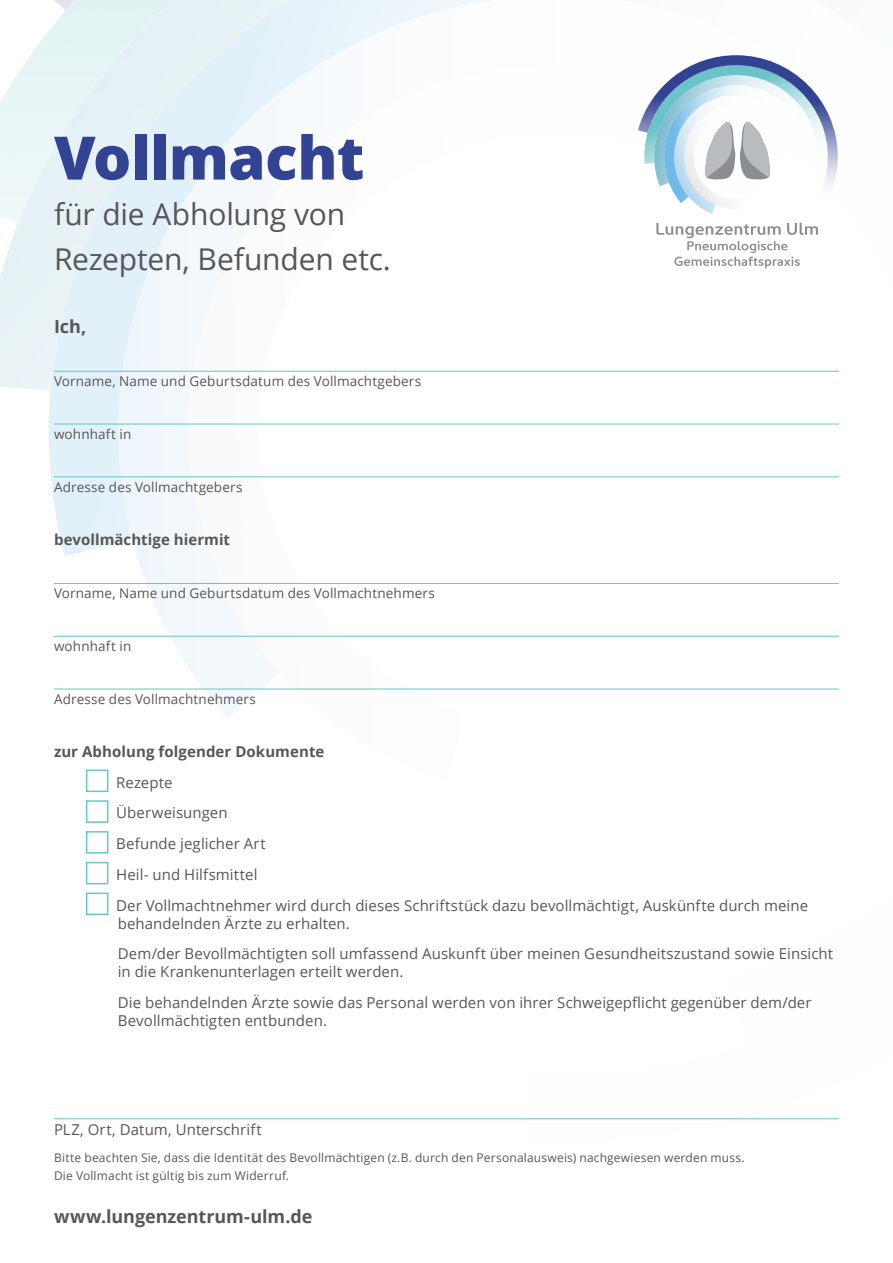
<style>
.page{position:relative;width:893px;height:1263px;background:#fff}
.page>*{position:absolute;margin:0;border:0;box-sizing:border-box;transform-origin:0 0}
.t1{font:800 60px "Open Sans";letter-spacing:-.01em;color:#334393}
.t2{font:30px/45px "Open Sans";letter-spacing:-.005em;color:#575756}
.t3{font:700 18px "Open Sans";letter-spacing:-.005em;color:#575756}
.t4{font:15px/30.8px "Open Sans";letter-spacing:.005em;color:#575756}
.t5{font:700 15px "Open Sans";letter-spacing:.005em;color:#575756}
.t6{font:13.5px "Open Sans";letter-spacing:.01em;color:#575756}
.t7{font:12px/18px "Open Sans";letter-spacing:.015em;color:#575756}
</style>
<div class="page">
<div style="left:86px;top:769px;width:22px;height:23px;border:2px solid #69c3c8"></div>
<div style="left:86px;top:800px;width:22px;height:23px;border:2px solid #69c3c8"></div>
<div style="left:86px;top:831px;width:22px;height:23px;border:2px solid #69c3c8"></div>
<div style="left:86px;top:862px;width:22px;height:22px;border:2px solid #69c3c8"></div>
<div style="left:86px;top:892px;width:22px;height:23px;border:2px solid #69c3c8"></div>
<svg style="left:638px;top:55px;width:200px;height:213px"></svg>
<hr style="left:54px;top:371px;width:785px;height:1px;background:#69c3c8">
<hr style="left:54px;top:583px;width:785px;height:1px;background:#69c3c8">
<hr style="left:54px;top:424px;width:785px;height:1px;background:#69c3c8">
<hr style="left:54px;top:636px;width:785px;height:1px;background:#69c3c8">
<hr style="left:54px;top:476px;width:785px;height:1px;background:#69c3c8">
<hr style="left:54px;top:689px;width:785px;height:1px;background:#69c3c8">
<hr style="left:54px;top:1118px;width:785px;height:1px;background:#69c3c8">
<h1 class="t1" style="left:54px;top:112px;width:312px">Vollmacht</h1>
<h2 class="t2" style="left:54px;top:190px;width:338px">für die Abholung von<br>Rezepten, Befunden etc.</h2>
<p class="t3" style="left:54px;top:313px;width:34px">Ich,</p>
<p class="t6" style="left:54px;top:372px;width:369px">Vorname, Name und Geburtsdatum des Vollmachtgebers</p>
<p class="t6" style="left:54px;top:425px;width:79px">wohnhaft in</p>
<p class="t6" style="left:54px;top:478px;width:190px">Adresse des Vollmachtgebers</p>
<p class="t5" style="left:54px;top:529px;width:178px">bevollmächtige hiermit</p>
<p class="t6" style="left:54px;top:584px;width:382px">Vorname, Name und Geburtsdatum des Vollmachtnehmers</p>
<p class="t6" style="left:54px;top:637px;width:79px">wohnhaft in</p>
<p class="t6" style="left:54px;top:690px;width:203px">Adresse des Vollmachtnehmers</p>
<p class="t5" style="left:54px;top:741px;width:272px">zur Abholung folgender Dokumente</p>
<p class="t4" style="left:116px;top:766px;width:693px">Rezepte<br>Überweisungen<br>Befunde jeglicher Art<br>Heil- und Hilfsmittel<br>Der Vollmachtnehmer wird durch dieses Schriftstück dazu bevollmächtigt, Auskünfte durch meine</p>
<p class="t4" style="left:118px;top:907px;width:717px">behandelnden Ärzte zu erhalten.<br>Dem/der Bevollmächtigten soll umfassend Auskunft über meinen Gesundheitszustand sowie Einsicht</p>
<p class="t4" style="left:118px;top:956px;width:695px">in die Krankenunterlagen erteilt werden.<br>Die behandelnden Ärzte sowie das Personal werden von ihrer Schweigepflicht gegenüber dem/der</p>
<p class="t4" style="left:118px;top:1005px;width:211px">Bevollmächtigten entbunden.</p>
<p class="t4" style="left:54px;top:1114px;width:209px">PLZ, Ort, Datum, Unterschrift</p>
<p class="t7" style="left:54px;top:1148px;width:692px">Bitte beachten Sie, dass die Identität des Bevollmächtigen (z.B. durch den Personalausweis) nachgewiesen werden muss.<br>Die Vollmacht ist gültig bis zum Widerruf.</p>
<p class="t3" style="left:54px;top:1203px;width:260px">www.lungenzentrum-ulm.de</p>
</div>
